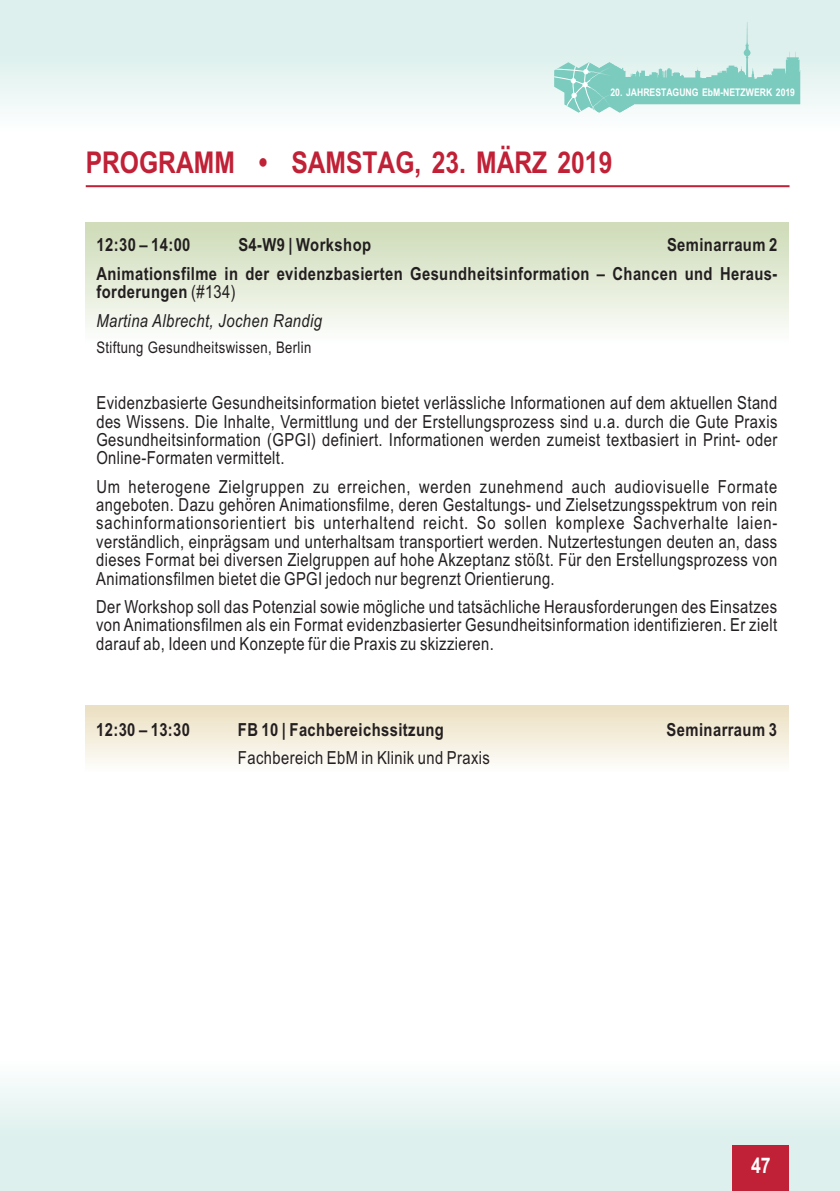
<style>
.page{position:relative;width:840px;height:1191px;background:#fff}
.page>*{position:absolute;margin:0;border:0;box-sizing:border-box;transform-origin:0 0}
.t1{font:700 30px "Arial Narrow";color:#c02136}
.t2{font:700 21.6px "Arial Narrow";color:#fff}
.t3{font:18px/18.4px "Arial Narrow";letter-spacing:.025em;color:#231f20;text-align:justify}
.t4{font:700 18px/28.8px "Arial Narrow";letter-spacing:.025em;color:#231f20;text-align:right}
.t5{font:italic 18px/28.4px "Arial Narrow";letter-spacing:.025em;color:#231f20}
.t6{font:16px "Arial Narrow";letter-spacing:.025em;color:#231f20}
.t7{font:700 10.6px "Arial Narrow";color:#fff}
.s1{font-weight:700;font-style:normal}
.s2{font-style:normal}
</style>
<div class="page">
<div style="left:0;top:1058px;width:839px;height:133px;background:linear-gradient(to bottom,#f9fdfc,#d5ece8)"></div>
<div style="left:0;top:0;width:839px;height:132px;background:linear-gradient(to bottom,#d5ece9,#f8fcfb)"></div>
<div style="left:731px;top:1145px;width:57px;height:46px;background:#c02136"></div>
<svg style="left:554px;top:22px;width:245px;height:91px;background:#bbe3dd"></svg>
<div style="left:85px;top:705px;width:703px;height:71px;background:linear-gradient(to bottom,#ebdfbf,#fff)"></div>
<div style="left:85px;top:223px;width:703px;height:127px;background:linear-gradient(to bottom,#cddab6,#fff)"></div>
<hr style="left:86px;top:185px;width:703px;height:2px;background:#c02136">
<p class="t7" style="left:610px;top:88px;width:186px">20. JAHRESTAGUNG EbM-NETZWERK 2019</p>
<h1 class="t1" style="left:86px;top:151px;width:528px">PROGRAMM • SAMSTAG, 23. MÄRZ 2019</h1>
<p class="t4" style="left:96px;top:232px;width:682px">Seminarraum 2<br>Animationsfilme in der evidenzbasierten Gesundheitsinformation – Chancen und Heraus-</p>
<p class="t5" style="left:96px;top:279px;width:227px"><span class="s1">forderungen</span> <span class="s2">(#134)<br></span>Martina Albrecht, Jochen Randig</p>
<p class="t6" style="left:96px;top:341px;width:216px">Stiftung Gesundheitswissen, Berlin</p>
<p class="t3" style="left:96px;top:395px;width:682px">Evidenzbasierte Gesundheitsinformation bietet verlässliche Informationen auf dem aktuellen Stand des Wissens. Die Inhalte, Vermittlung und der Erstellungsprozess sind u.a. durch die Gute Praxis Gesundheitsinformation (GPGI) definiert. Informationen werden zumeist textbasiert in Print- oder Online-Formaten vermittelt.</p>
<p class="t3" style="left:96px;top:479px;width:682px">Um heterogene Zielgruppen zu erreichen, werden zunehmend auch audiovisuelle Formate angeboten. Dazu gehören Animationsfilme, deren Gestaltungs- und Zielsetzungsspektrum von rein sachinformationsorientiert bis unterhaltend reicht. So sollen komplexe Sachverhalte laien&shy;verständlich, einprägsam und unterhaltsam transportiert werden. Nutzertestungen deuten an, dass dieses Format bei diversen Zielgruppen auf hohe Akzeptanz stößt. Für den Erstellungsprozess von Animationsfilmen bietet die GPGI jedoch nur begrenzt Orientierung.</p>
<p class="t3" style="left:96px;top:599px;width:682px">Der Workshop soll das Potenzial sowie mögliche und tatsächliche Herausforderungen des Einsatzes von Animationsfilmen als ein Format evidenzbasierter Gesundheitsinformation identifizieren. Er zielt darauf ab, Ideen und Konzepte für die Praxis zu skizzieren.</p>
<p class="t4" style="left:96px;top:232px;width:95px">12:30 – 14:00</p>
<p class="t4" style="left:238px;top:232px;width:134px">S4-W9 | Workshop</p>
<p class="t4" style="left:96px;top:716px;width:95px">12:30 – 13:30</p>
<p class="t4" style="left:238px;top:716px;width:207px">FB 10 | Fachbereichssitzung</p>
<p class="t4" style="left:666px;top:716px;width:112px">Seminarraum 3</p>
<p class="t3" style="left:238px;top:750px;width:253px">Fachbereich EbM in Klinik und Praxis</p>
<p class="t2" style="left:750px;top:1157px;width:21px">47</p>
</div>
